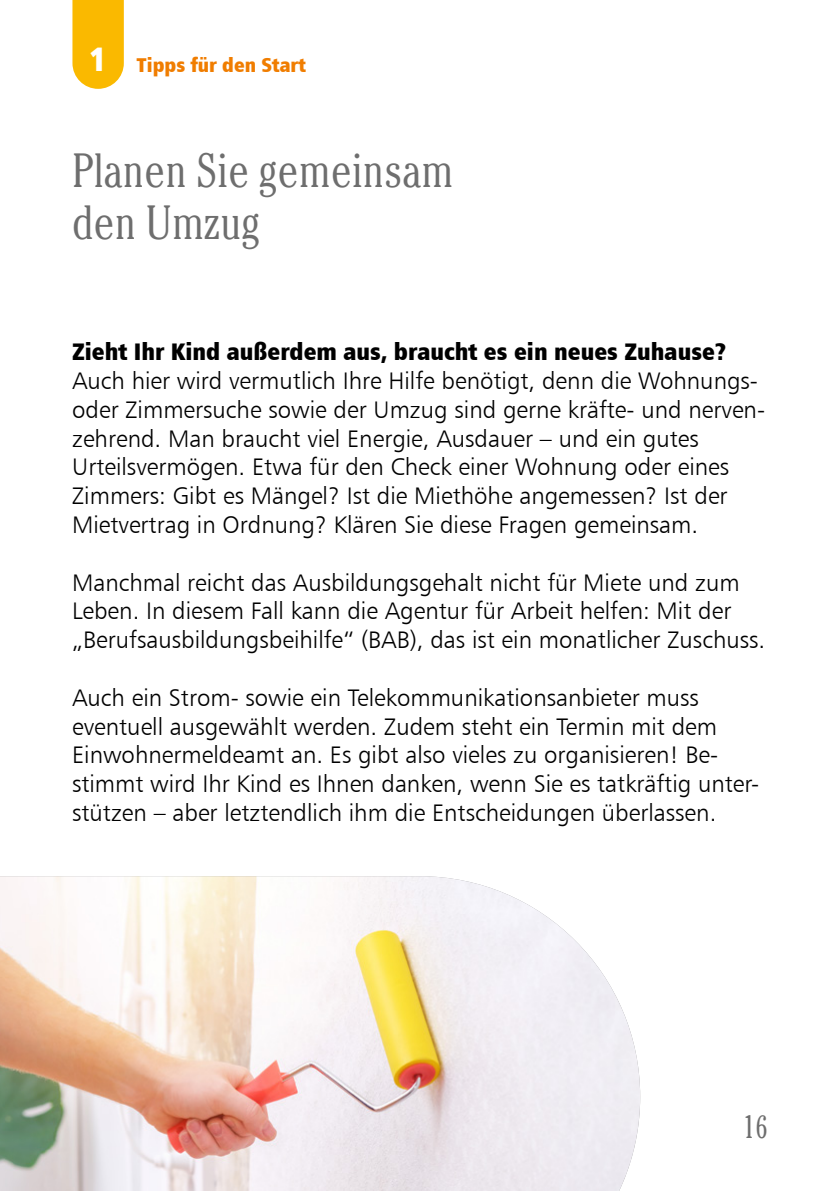
<style>
.page{position:relative;width:840px;height:1191px;background:#fff}
.page>*{position:absolute;margin:0;border:0;box-sizing:border-box;transform-origin:0 0}
.t1{font:300 condensed 48px/52px "Cheltenham";color:#6e6e6e}
.t2{font:300 condensed 32px "Cheltenham";color:#6e6e6e}
.t3{font:24px/28.8px "Humanist 777 BT Light B";color:#000}
.t4{font:24px "Humanist 777 BT Extra Black Cond B";color:#000}
.t5{font:20px "Humanist 777 BT Extra Black Cond B";color:#f07d00}
.s1{font-size:34px;color:#fff}
</style>
<div class="page">
<svg style="left:72px;top:0;width:52px;height:89px;background:#fabe13"></svg>
<img style="left:0;top:876px;width:639px;height:315px">
<p class="t5" style="left:89px;top:52px;width:218px"><span class="s1">1</span> Tipps für den Start</p>
<h1 class="t1" style="left:72px;top:144px;width:383px">Planen Sie gemeinsam den Umzug</h1>
<p class="t4" style="left:72px;top:336px;width:655px">Zieht Ihr Kind außerdem aus, braucht es ein neues Zuhause?</p>
<p class="t3" style="left:72px;top:366px;width:694px">Auch hier wird vermutlich Ihre Hilfe benötigt, denn die Wohnungs&shy;oder Zimmersuche sowie der Umzug sind gerne kräfte- und nerven&shy;zehrend. Man braucht viel Energie, Ausdauer – und ein gutes Urteilsvermögen. Etwa für den Check einer Wohnung oder eines Zimmers: Gibt es Mängel? Ist die Miethöhe angemessen? Ist der Mietvertrag in Ordnung? Klären Sie diese Fragen gemeinsam.</p>
<p class="t3" style="left:72px;top:567px;width:694px">Manchmal reicht das Ausbildungsgehalt nicht für Miete und zum<br>Leben. In diesem Fall kann die Agentur für Arbeit helfen: Mit der „Berufsausbildungsbeihilfe“ (BAB), das ist ein monatlicher Zuschuss.</p>
<p class="t3" style="left:72px;top:682px;width:688px">Auch ein Strom- sowie ein Telekommunikationsanbieter muss eventuell ausgewählt werden. Zudem steht ein Termin mit dem Einwohnermeldeamt an. Es gibt also vieles zu organisieren! Be&shy;stimmt wird Ihr Kind es Ihnen danken, wenn Sie es tatkräftig unter&shy;stützen – aber letztendlich ihm die Entscheidungen überlassen.</p>
<h2 class="t2" style="left:742px;top:1108px;width:26px">16</h2>
</div>
